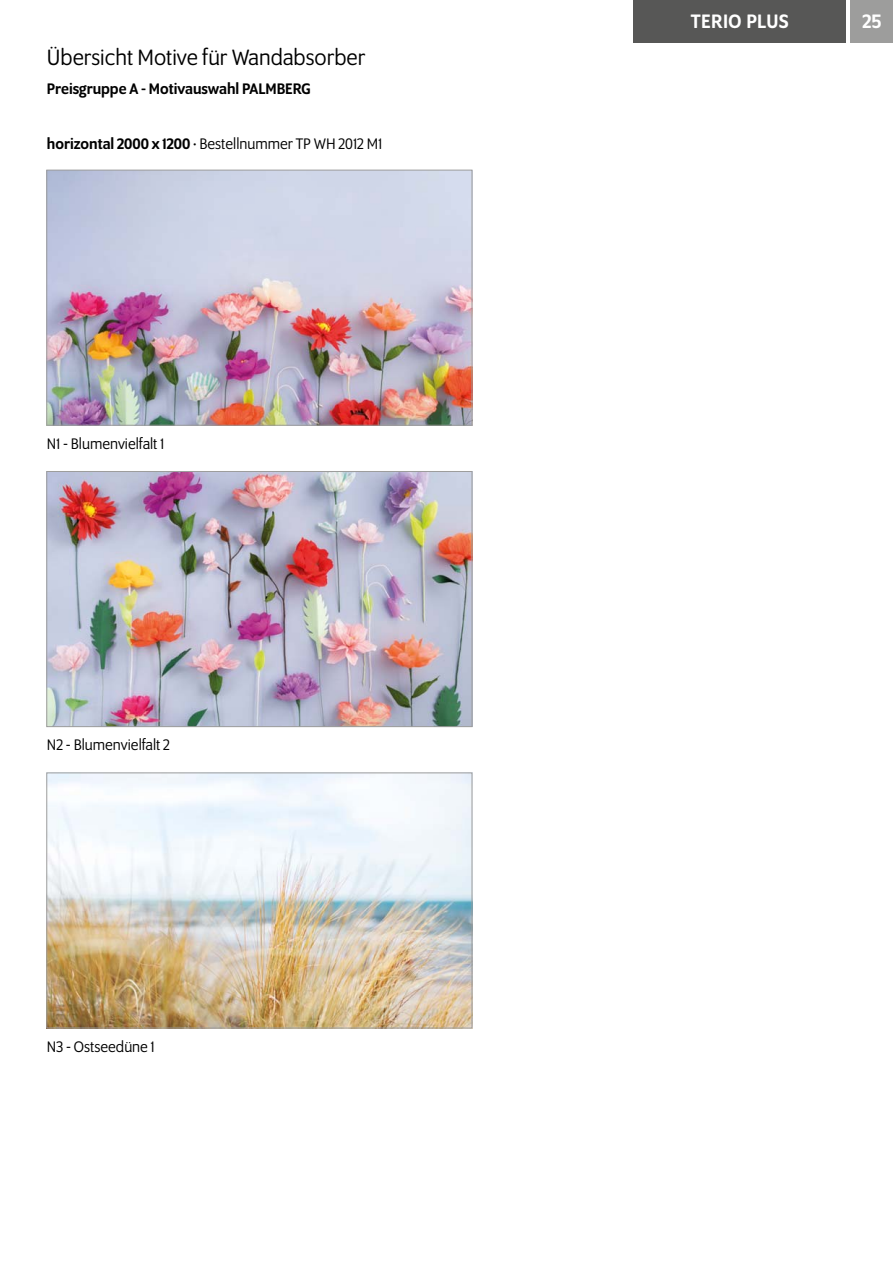
<style>
.page{position:relative;width:893px;height:1263px;background:#fff}
.page>*{position:absolute;margin:0;border:0;box-sizing:border-box;transform-origin:0 0}
.t1{font:24px "Program OT";color:#000}
.t2{font:500 21px "Program OT";letter-spacing:.025em;color:#fff}
.t3{font:16.5px "Program OT";color:#000}
.t4{font:500 16.5px "Program OT";color:#000}
.s1{font-weight:500}
</style>
<div class="page">
<img style="left:49px;top:172px;width:421px;height:251px">
<div style="left:47px;top:170px;width:425px;height:255px;border:1px solid #9d9d9c"></div>
<img style="left:49px;top:775px;width:421px;height:251px">
<div style="left:47px;top:773px;width:425px;height:255px;border:1px solid #9d9d9c"></div>
<img style="left:49px;top:473px;width:421px;height:252px">
<div style="left:47px;top:471px;width:425px;height:256px;border:1px solid #9d9d9c"></div>
<div style="left:634px;top:0;width:212px;height:43px;background:#575756"></div>
<div style="left:850px;top:0;width:43px;height:43px;background:#9d9d9c"></div>
<h1 class="t1" style="left:47px;top:48px;width:320px">Übersicht Motive für Wandabsorber</h1>
<p class="t4" style="left:47px;top:82px;width:265px">Preisgruppe A - Motivauswahl PALMBERG</p>
<p class="t3" style="left:47px;top:137px;width:337px"><span class="s1">horizontal 2000 x 1200 ·</span> Bestellnummer TP WH 2012 M1</p>
<p class="t3" style="left:47px;top:437px;width:119px">N1 - Blumenvielfalt 1</p>
<p class="t3" style="left:47px;top:738px;width:124px">N2 - Blumenvielfalt 2</p>
<p class="t3" style="left:47px;top:1040px;width:109px">N3 - Ostseedüne 1</p>
<p class="t2" style="left:691px;top:13px;width:100px">TERIO PLUS</p>
<p class="t2" style="left:863px;top:14px;width:20px">25</p>
</div>
